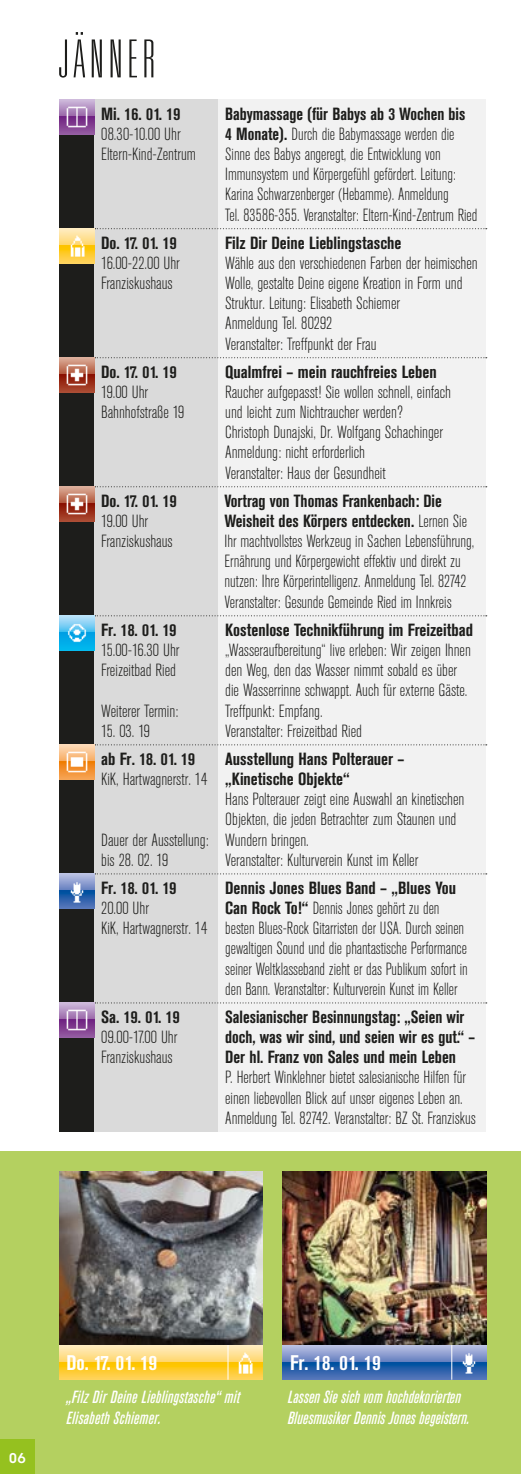
<style>
.page{position:relative;width:521px;height:1474px;background:#fff}
.page>*{position:absolute;margin:0;border:0;box-sizing:border-box;transform-origin:0 0}
.t1{font:100 ultra-condensed 52.5px "Univers";letter-spacing:.1em;color:#1d1d1b}
.t2{font:700 condensed 21px "Akzidenz Grotesk BE";color:#fff}
.t3{font:300 condensed 17.5px/20.1px "Akzidenz Grotesk BE";color:#1d1d1b}
.t4{font:300 condensed 17.5px/20.1px "Akzidenz Grotesk BE";color:#1d1d1b;scale:.95 1}
.t5{font:300 condensed 17.5px/20.1px "Akzidenz Grotesk BE";color:#1d1d1b;scale:.96 1}
.t6{font:700 condensed 17.5px/20.1px "Akzidenz Grotesk BE";color:#1d1d1b}
.t7{font:italic 500 condensed 17.5px/21px "Akzidenz Grotesk BE";color:#fff}
.t8{font:700 condensed 17.5px/20.1px "Akzidenz Grotesk BE";color:#1d1d1b;scale:.96 1}
.t9{font:15.75px "Insignia";color:#fff}
.s1{font-weight:700}
</style>
<div class="page">
<div style="left:0;top:1151px;width:521px;height:322px;background:#b4d060"></div>
<div style="left:0;top:1439px;width:35px;height:34px;background:#95c11f"></div>
<div style="left:60px;top:99px;width:34px;height:1032px;background:#1d1d1b"></div>
<div style="left:94px;top:99px;width:124px;height:1032px;background:#dadada"></div>
<div style="left:218px;top:99px;width:268px;height:1032px;background:#f2f2f2"></div>
<svg style="left:95px;top:228px;width:392px;height:1px"></svg>
<svg style="left:95px;top:357px;width:392px;height:1px"></svg>
<svg style="left:95px;top:486px;width:392px;height:1px"></svg>
<svg style="left:95px;top:615px;width:392px;height:1px"></svg>
<svg style="left:95px;top:744px;width:392px;height:1px"></svg>
<svg style="left:95px;top:873px;width:392px;height:1px"></svg>
<svg style="left:95px;top:1002px;width:392px;height:1px"></svg>
<svg style="left:283px;top:1344px;width:203px;height:18px;background:#8c9ac7"></svg>
<svg style="left:283px;top:1362px;width:203px;height:17px;background:#2a62ab"></svg>
<img style="left:456px;top:1349px;width:25px;height:25px">
<hr style="left:451px;top:1344px;width:1px;height:35px;background:#fff">
<svg style="left:59px;top:1344px;width:203px;height:18px;background:#f1d691"></svg>
<svg style="left:59px;top:1362px;width:203px;height:17px;background:#feca2a"></svg>
<img style="left:233px;top:1349px;width:24px;height:25px">
<hr style="left:228px;top:1344px;width:1px;height:35px;background:#fff">
<img style="left:59px;top:1171px;width:203px;height:173px">
<img style="left:283px;top:1171px;width:203px;height:173px">
<svg style="left:60px;top:873px;width:34px;height:17px"></svg>
<svg style="left:60px;top:890px;width:34px;height:18px"></svg>
<img style="left:64px;top:878px;width:25px;height:25px">
<svg style="left:60px;top:228px;width:34px;height:18px"></svg>
<svg style="left:60px;top:246px;width:34px;height:17px"></svg>
<img style="left:64px;top:233px;width:25px;height:25px">
<svg style="left:60px;top:615px;width:34px;height:17px"></svg>
<svg style="left:60px;top:632px;width:34px;height:18px"></svg>
<img style="left:64px;top:620px;width:25px;height:25px">
<svg style="left:60px;top:357px;width:34px;height:18px"></svg>
<svg style="left:60px;top:375px;width:34px;height:17px"></svg>
<img style="left:64px;top:362px;width:25px;height:25px">
<svg style="left:60px;top:486px;width:34px;height:18px"></svg>
<svg style="left:60px;top:504px;width:34px;height:17px"></svg>
<img style="left:64px;top:491px;width:25px;height:25px">
<svg style="left:60px;top:99px;width:34px;height:18px"></svg>
<svg style="left:60px;top:117px;width:34px;height:17px"></svg>
<img style="left:64px;top:104px;width:25px;height:25px">
<svg style="left:60px;top:1002px;width:34px;height:17px"></svg>
<svg style="left:60px;top:1019px;width:34px;height:18px"></svg>
<img style="left:64px;top:1007px;width:25px;height:25px">
<svg style="left:60px;top:744px;width:34px;height:17px"></svg>
<svg style="left:60px;top:761px;width:34px;height:18px"></svg>
<img style="left:64px;top:749px;width:25px;height:25px">
<h1 class="t1" style="left:59px;top:32px;width:98px">JÄNNER</h1>
<p class="t6" style="left:101px;top:104px;width:81px">Mi. 16. 01. 19</p>
<p class="t3" style="left:101px;top:124px;width:96px">08.30-10.00 Uhr<br>Eltern-Kind-Zentrum</p>
<p class="t6" style="left:101px;top:233px;width:77px">Do. 17. 01. 19</p>
<p class="t3" style="left:101px;top:253px;width:80px">16.00-22.00 Uhr<br>Franziskushaus</p>
<p class="t6" style="left:101px;top:362px;width:77px">Do. 17. 01. 19</p>
<p class="t3" style="left:101px;top:382px;width:85px">19.00 Uhr<br>Bahnhofstraße 19</p>
<p class="t6" style="left:101px;top:491px;width:77px">Do. 17. 01. 19</p>
<p class="t3" style="left:101px;top:511px;width:73px">19.00 Uhr<br>Franziskushaus</p>
<p class="t6" style="left:101px;top:620px;width:77px">Fr. 18. 01. 19</p>
<p class="t3" style="left:101px;top:640px;width:80px">15.00-16.30 Uhr<br>Freizeitbad Ried</p>
<p class="t3" style="left:101px;top:701px;width:79px">Weiterer Termin:</p>
<p class="t3" style="left:101px;top:721px;width:50px">15. 03. 19</p>
<p class="t6" style="left:101px;top:749px;width:95px">ab Fr. 18. 01. 19</p>
<p class="t3" style="left:101px;top:769px;width:108px">KiK, Hartwagnerstr. 14</p>
<p class="t3" style="left:101px;top:830px;width:109px">Dauer der Ausstellung: bis 28. 02. 19</p>
<p class="t6" style="left:101px;top:878px;width:77px">Fr. 18. 01. 19</p>
<p class="t3" style="left:101px;top:898px;width:108px">20.00 Uhr<br>KiK, Hartwagnerstr. 14</p>
<p class="t6" style="left:101px;top:1007px;width:80px">Sa. 19. 01. 19</p>
<p class="t3" style="left:101px;top:1027px;width:78px">09.00-17.00 Uhr<br>Franziskushaus</p>
<p class="t5" style="left:225px;top:104px;width:264px"><span class="s1">Babymassage (für Babys ab 3 Wochen bis<br>4 Monate).</span> Durch die Babymassage werden die Sinne des Babys angeregt, die Entwicklung von Immunsystem und Körpergefühl gefördert. Leitung:<br>Karina Schwarzenberger (Hebamme). Anmeldung<br>Tel. 83586-355. Veranstalter: Eltern-Kind-Zentrum Ried</p>
<p class="t6" style="left:225px;top:233px;width:178px">Filz Dir Deine Lieblingstasche</p>
<p class="t3" style="left:225px;top:253px;width:254px">Wähle aus den verschiedenen Farben der heimischen Wolle, gestalte Deine eigene Kreation in Form und Struktur. Leitung: Elisabeth Schiemer<br>Anmeldung Tel. 80292<br>Veranstalter: Treffpunkt der Frau</p>
<p class="t6" style="left:225px;top:362px;width:213px">Qualmfrei – mein rauchfreies Leben</p>
<p class="t3" style="left:225px;top:382px;width:227px">Raucher aufgepasst! Sie wollen schnell, einfach und leicht zum Nichtraucher werden?<br>Christoph Dunajski, Dr. Wolfgang Schachinger Anmeldung: nicht erforderlich<br>Veranstalter: Haus der Gesundheit</p>
<p class="t3" style="left:224px;top:491px;width:251px"><span class="s1">Vortrag von Thomas Frankenbach: Die Weisheit des Körpers entdecken.</span> Lernen Sie Ihr machtvollstes Werkzeug in Sachen Lebensführung, Ernährung und Körpergewicht effektiv und direkt zu nutzen: Ihre Körperintelligenz. Anmeldung Tel. 82742<br>Veranstalter: Gesunde Gemeinde Ried im Innkreis</p>
<p class="t6" style="left:225px;top:620px;width:249px">Kostenlose Technikführung im Freizeitbad</p>
<p class="t3" style="left:225px;top:640px;width:247px">„Wasseraufbereitung“ live erleben: Wir zeigen Ihnen den Weg, den das Wasser nimmt sobald es über die Wasserrinne schwappt. Auch für externe Gäste.<br>Treffpunkt: Empfang.<br>Veranstalter: Freizeitbad Ried</p>
<p class="t6" style="left:225px;top:749px;width:181px">Ausstellung Hans Polterauer – „Kinetische Objekte“</p>
<p class="t3" style="left:225px;top:789px;width:241px">Hans Polterauer zeigt eine Auswahl an kinetischen Objekten, die jeden Betrachter zum Staunen und Wundern bringen.<br>Veranstalter: Kulturverein Kunst im Keller</p>
<p class="t4" style="left:225px;top:878px;width:257px"><span class="s1">Dennis Jones Blues Band – „Blues You Can Rock To!“</span> Dennis Jones gehört zu den besten Blues-Rock Gitarristen der USA. Durch seinen gewaltigen Sound und die phantastische Performance seiner Weltklasseband zieht er das Publikum sofort in den Bann. Veranstalter: Kulturverein Kunst im Keller</p>
<p class="t8" style="left:225px;top:1007px;width:262px">Salesianischer Besinnungstag: „Seien wir doch, was wir sind, und seien wir es gut.“ –<br>Der hl. Franz von Sales und mein Leben</p>
<p class="t3" style="left:225px;top:1067px;width:252px">P. Herbert Winklehner bietet salesianische Hilfen für einen liebevollen Blick auf unser eigenes Leben an.<br>Anmeldung Tel. 82742. Veranstalter: BZ St. Franziskus</p>
<p class="t9" style="left:9px;top:1449px;width:18px">06</p>
<p class="t2" style="left:66px;top:1350px;width:92px">Do. 17. 01. 19</p>
<p class="t2" style="left:290px;top:1350px;width:92px">Fr. 18. 01. 19</p>
<p class="t7" style="left:66px;top:1386px;width:175px">„Filz Dir Deine Lieblingstasche“ mit<br>Elisabeth Schiemer.</p>
<p class="t7" style="left:288px;top:1386px;width:183px">Lassen Sie sich vom hochdekorierten<br>Bluesmusiker Dennis Jones begeistern.</p>
</div>
